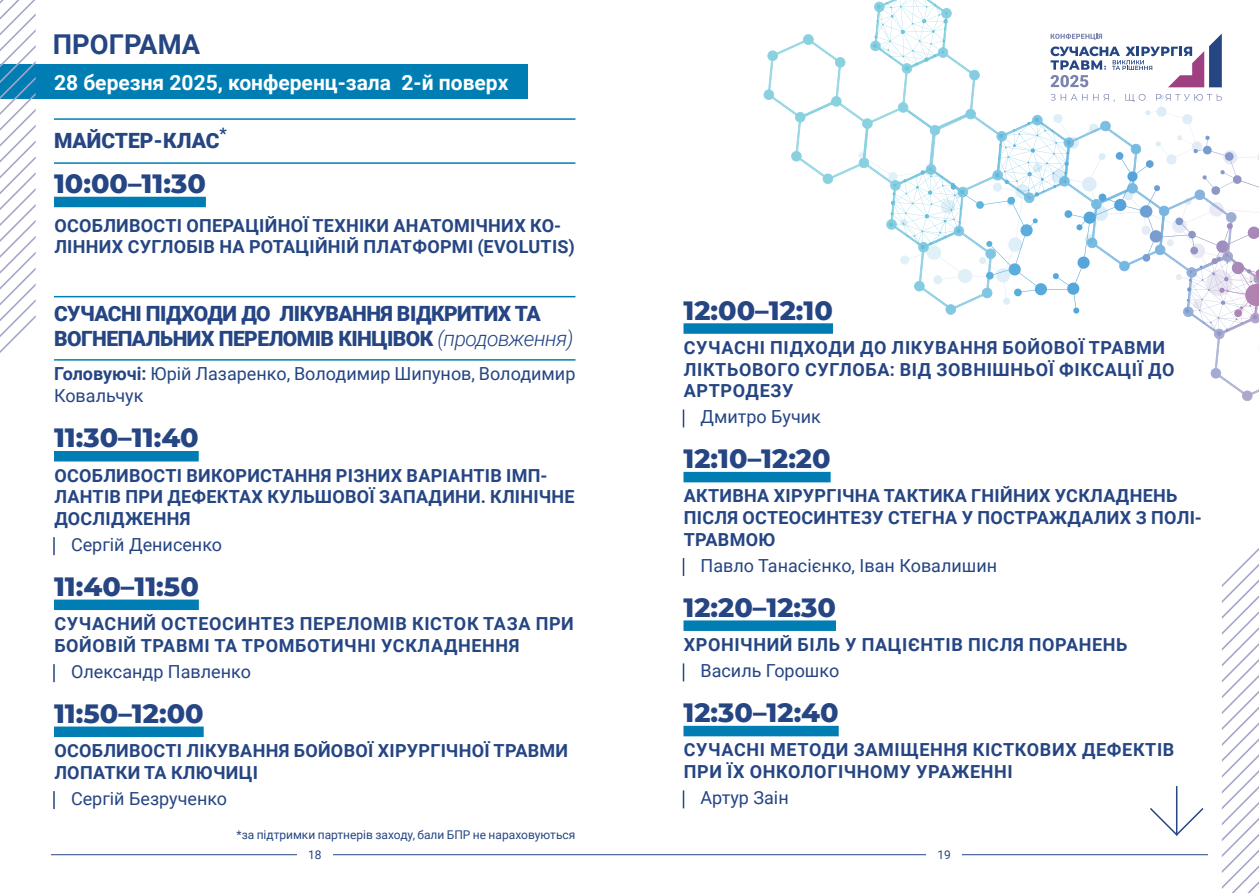
<style>
.page{position:relative;width:1259px;height:893px;background:#fff}
.page>*{position:absolute;margin:0;border:0;box-sizing:border-box;transform-origin:0 0}
.t1{font:700 27.3px "Roboto";color:#254583}
.t2{font:800 27px "Montserrat";color:#254583}
.t3{font:900 21px/25.2px "Roboto";letter-spacing:-.025em;color:#254583}
.t4{font:700 21px "Roboto";color:#fff}
.t5{font:900 21px "Roboto";color:#254583}
.t6{font:700 18px/21.6px "Roboto";letter-spacing:.015em;color:#254583}
.t7{font:700 18px/21.6px "Roboto";letter-spacing:.035em;color:#254583}
.t8{font:18px/21.6px "Roboto";color:#254583}
.t9{font:12px "Roboto";color:#254583}
.s1{font-weight:300;font-style:italic}
.s2{font-weight:700}
</style>
<div class="page">
<hr style="left:51px;top:854px;width:1157px;height:1px;background:#254583">
<div style="left:297px;top:846px;width:36px;height:17px;background:#fff"></div>
<div style="left:0;top:65px;width:527px;height:34px;background:#007eb4"></div>
<svg style="left:0;top:0;width:36px;height:353px"></svg>
<hr style="left:54px;top:162px;width:521px;height:2px;background:#007eb4">
<hr style="left:54px;top:118px;width:521px;height:2px;background:#007eb4">
<div style="left:54px;top:197px;width:152px;height:10px;background:#007eb4"></div>
<hr style="left:54px;top:359px;width:521px;height:2px;background:#007eb4">
<hr style="left:54px;top:296px;width:521px;height:1px;background:#007eb4">
<div style="left:54px;top:451px;width:145px;height:10px;background:#007eb4"></div>
<svg style="left:53px;top:537px;width:2px;height:18px"></svg>
<div style="left:54px;top:600px;width:145px;height:10px;background:#007eb4"></div>
<svg style="left:53px;top:664px;width:2px;height:18px"></svg>
<div style="left:54px;top:726px;width:150px;height:11px;background:#007eb4"></div>
<svg style="left:53px;top:791px;width:2px;height:18px"></svg>
<div style="left:683px;top:323px;width:150px;height:11px;background:#007eb4"></div>
<svg style="left:683px;top:409px;width:1px;height:18px"></svg>
<div style="left:683px;top:472px;width:147px;height:10px;background:#007eb4"></div>
<svg style="left:683px;top:558px;width:1px;height:18px"></svg>
<div style="left:683px;top:620px;width:153px;height:11px;background:#007eb4"></div>
<svg style="left:683px;top:663px;width:1px;height:18px"></svg>
<div style="left:683px;top:726px;width:155px;height:10px;background:#007eb4"></div>
<svg style="left:683px;top:790px;width:1px;height:18px"></svg>
<svg style="left:763px;top:0;width:496px;height:893px"></svg>
<h1 class="t1" style="left:53px;top:25px;width:149px">ПРОГРАМА</h1>
<p class="t4" style="left:54px;top:68px;width:456px">28 березня 2025, конференц-зала 2-й поверх</p>
<p class="t5" style="left:54px;top:126px;width:174px">МАЙСТЕР-КЛАС<sup>*</sup></p>
<h2 class="t2" style="left:54px;top:164px;width:153px">10:00–11:30</h2>
<p class="t6" style="left:54px;top:214px;width:522px">ОСОБЛИВОСТІ ОПЕРАЦІЙНОЇ ТЕХНІКИ АНАТОМІЧНИХ КО-<br>ЛІННИХ СУГЛОБІВ НА РОТАЦІЙНІЙ ПЛАТФОРМІ (EVOLUTIS)</p>
<p class="t3" style="left:54px;top:300px;width:521px">СУЧАСНІ ПІДХОДИ ДО ЛІКУВАННЯ ВІДКРИТИХ ТА<br>ВОГНЕПАЛЬНИХ ПЕРЕЛОМІВ КІНЦІВОК <span class="s1">(продовження)</span></p>
<p class="t8" style="left:54px;top:363px;width:523px"><span class="s2">Головуючі:</span> Юрій Лазаренко, Володимир Шипунов, Володимир<br>Ковальчук</p>
<h2 class="t2" style="left:54px;top:418px;width:146px">11:30–11:40</h2>
<p class="t6" style="left:54px;top:464px;width:522px">ОСОБЛИВОСТІ ВИКОРИСТАННЯ РІЗНИХ ВАРІАНТІВ ІМП-<br>ЛАНТІВ ПРИ ДЕФЕКТАХ КУЛЬШОВОЇ ЗАПАДИНИ. КЛІНІЧНЕ<br>ДОСЛІДЖЕННЯ</p>
<p class="t8" style="left:71px;top:533px;width:153px">Сергій Денисенко</p>
<h2 class="t2" style="left:54px;top:566px;width:146px">11:40–11:50</h2>
<p class="t7" style="left:54px;top:612px;width:521px">СУЧАСНИЙ ОСТЕОСИНТЕЗ ПЕРЕЛОМІВ КІСТОК ТАЗА ПРИ<br>БОЙОВІЙ ТРАВМІ ТА ТРОМБОТИЧНІ УСКЛАДНЕННЯ</p>
<p class="t8" style="left:71px;top:660px;width:181px">Олександр Павленко</p>
<h2 class="t2" style="left:54px;top:693px;width:151px">11:50–12:00</h2>
<p class="t6" style="left:54px;top:739px;width:515px">ОСОБЛИВОСТІ ЛІКУВАННЯ БОЙОВОЇ ХІРУРГІЧНОЇ ТРАВМИ<br>ЛОПАТКИ ТА КЛЮЧИЦІ</p>
<p class="t8" style="left:71px;top:787px;width:158px">Сергій Безрученко</p>
<p class="t9" style="left:236px;top:826px;width:340px">*за підтримки партнерів заходу, бали БПР не нараховуються</p>
<h2 class="t2" style="left:683px;top:290px;width:151px">12:00–12:10</h2>
<p class="t7" style="left:684px;top:336px;width:492px">СУЧАСНІ ПІДХОДИ ДО ЛІКУВАННЯ БОЙОВОЇ ТРАВМИ<br>ЛІКТЬОВОГО СУГЛОБА: ВІД ЗОВНІШНЬОЇ ФІКСАЦІЇ ДО<br>АРТРОДЕЗУ</p>
<p class="t8" style="left:700px;top:405px;width:122px">Дмитро Бучик</p>
<h2 class="t2" style="left:683px;top:439px;width:149px">12:10–12:20</h2>
<p class="t6" style="left:684px;top:485px;width:519px">АКТИВНА ХІРУРГІЧНА ТАКТИКА ГНІЙНИХ УСКЛАДНЕНЬ<br>ПІСЛЯ ОСТЕОСИНТЕЗУ СТЕГНА У ПОСТРАЖДАЛИХ З ПОЛІ-<br>ТРАВМОЮ</p>
<p class="t8" style="left:700px;top:554px;width:298px">Павло Танасієнко, Іван Ковалишин</p>
<h2 class="t2" style="left:683px;top:587px;width:154px">12:20–12:30</h2>
<p class="t7" style="left:684px;top:633px;width:445px">ХРОНІЧНИЙ БІЛЬ У ПАЦІЄНТІВ ПІСЛЯ ПОРАНЕНЬ</p>
<p class="t8" style="left:700px;top:659px;width:140px">Василь Горошко</p>
<h2 class="t2" style="left:683px;top:693px;width:157px">12:30–12:40</h2>
<p class="t7" style="left:684px;top:739px;width:492px">СУЧАСНІ МЕТОДИ ЗАМІЩЕННЯ КІСТКОВИХ ДЕФЕКТІВ<br>ПРИ ЇХ ОНКОЛОГІЧНОМУ УРАЖЕННІ</p>
<p class="t8" style="left:700px;top:786px;width:90px">Артур Заін</p>
<p class="t9" style="left:308px;top:846px;width:15px">18</p>
<p class="t9" style="left:937px;top:846px;width:15px">19</p>
</div>
